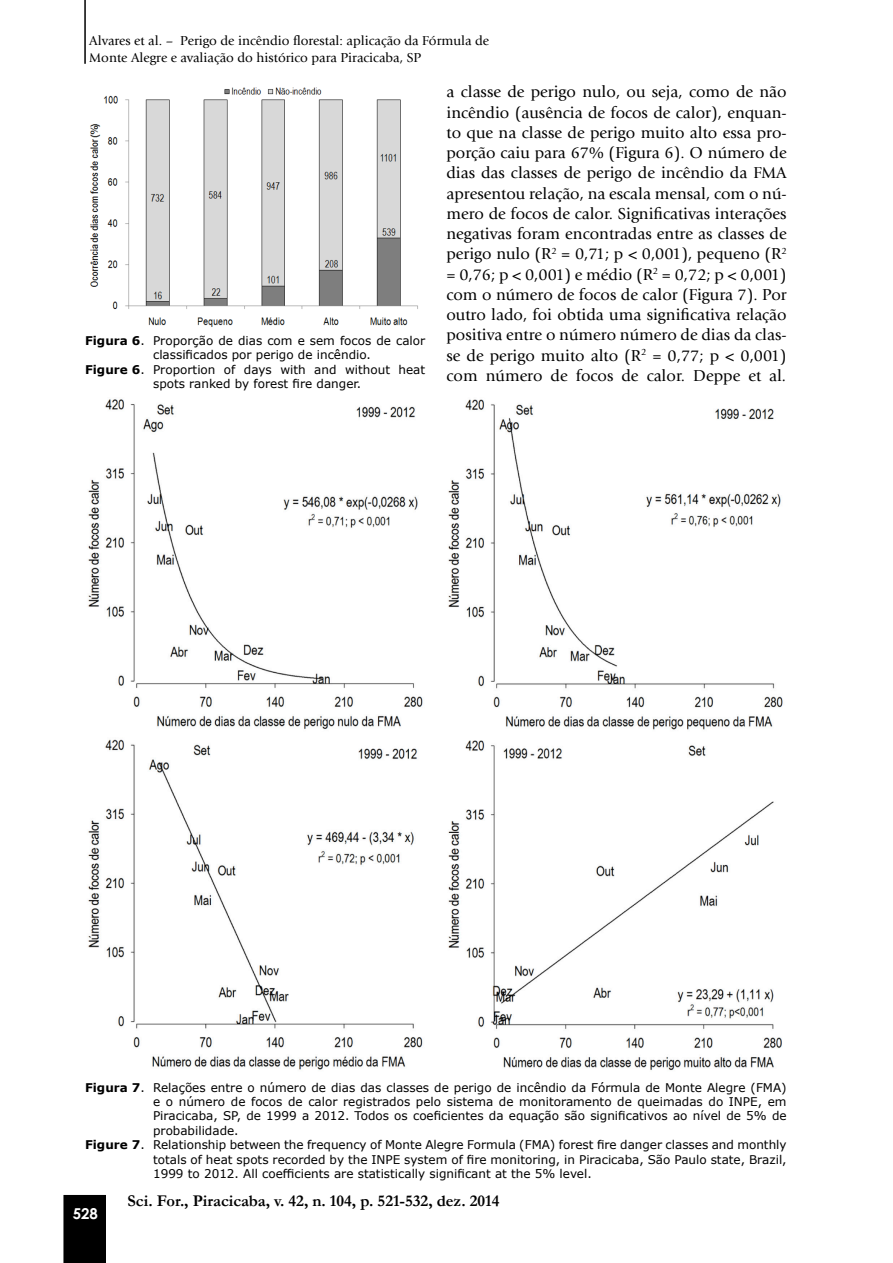
<style>
.page{position:relative;width:893px;height:1263px;background:#fff}
.page>*{position:absolute;margin:0;border:0;box-sizing:border-box;transform-origin:0 0}
.t1{font:16.5px/20.2px "Giovanni";color:#000;text-align:justify}
.t2{font:700 16.5px "Garamond";color:#000}
.t3{font:700 15px "Century Gothic";color:#fff}
.t4{font:13.5px/16.2px "Giovanni";color:#000}
.t5{font:12px "Verdana";color:#000}
.s1{font-weight:700}
.s2{font-style:italic}
</style>
<div class="page">
<div style="left:63px;top:1195px;width:43px;height:68px;background:#000"></div>
<hr style="left:84px;top:0;width:2px;height:64px;background:#000">
<img style="left:90px;top:87px;width:328px;height:240px">
<img style="left:88px;top:399px;width:695px;height:672px">
<p class="t4" style="left:89px;top:33px;width:401px">Alvares et al. – Perigo de incêndio florestal: aplicação da Fórmula de<br>Monte Alegre e avaliação do histórico para Piracicaba, SP</p>
<p class="t5" style="left:85px;top:332px;width:342px"><span class="s1">Figura 6</span>. Proporção de dias com e sem focos de calor</p>
<p class="t5" style="left:153px;top:346px;width:219px">classificados por perigo de incêndio.</p>
<p class="t5" style="left:85px;top:361px;width:342px"><span class="s1">Figure 6</span>. Proportion of days with and without heat</p>
<p class="t5" style="left:153px;top:375px;width:210px">spots ranked by forest fire danger.</p>
<p class="t1" style="left:446px;top:82px;width:342px">a classe de perigo nulo, ou seja, como de não incêndio (ausência de focos de calor), enquan&shy;to que na classe de perigo muito alto essa pro&shy;porção caiu para 67% (Figura 6). O número de dias das classes de perigo de incêndio da FMA apresentou relação, na escala mensal, com o nú&shy;mero de focos de calor. Significativas interações negativas foram encontradas entre as classes de perigo nulo (R<sup>2</sup> = 0,71; p &lt; 0,001), pequeno (R<sup>2 </sup>= 0,76; p &lt; 0,001) e médio (R<sup>2</sup> = 0,72; p &lt; 0,001) com o número de focos de calor (Figura 7). Por outro lado, foi obtida uma significativa relação positiva entre o número número de dias da clas&shy;se de perigo muito alto (R<sup>2</sup> = 0,77; p &lt; 0,001) com número de focos de calor. Deppe et al<span class="s2">.</span></p>
<p class="t5" style="left:85px;top:1079px;width:703px"><span class="s1">Figura 7</span>. Relações entre o número de dias das classes de perigo de incêndio da Fórmula de Monte Alegre (FMA)</p>
<p class="t5" style="left:153px;top:1093px;width:635px">e o número de focos de calor registrados pelo sistema de monitoramento de queimadas do INPE, em</p>
<p class="t5" style="left:153px;top:1108px;width:635px">Piracicaba, SP, de 1999 a 2012. Todos os coeficientes da equação são significativos ao nível de 5% de</p>
<p class="t5" style="left:153px;top:1122px;width:87px">probabilidade.</p>
<p class="t5" style="left:85px;top:1136px;width:703px"><span class="s1">Figure 7</span>. Relationship between the frequency of Monte Alegre Formula (FMA) forest fire danger classes and monthly</p>
<p class="t5" style="left:153px;top:1151px;width:635px">totals of heat spots recorded by the INPE system of fire monitoring, in Piracicaba, São Paulo state, Brazil,</p>
<p class="t5" style="left:153px;top:1165px;width:440px">1999 to 2012. All coefficients are statistically significant at the 5% level.</p>
<p class="t3" style="left:73px;top:1202px;width:27px">528</p>
<h1 class="t2" style="left:128px;top:1189px;width:373px">Sci. For., Piracicaba, v. 42, n. 104, p. 521-532, dez. 2014</h1>
</div>
